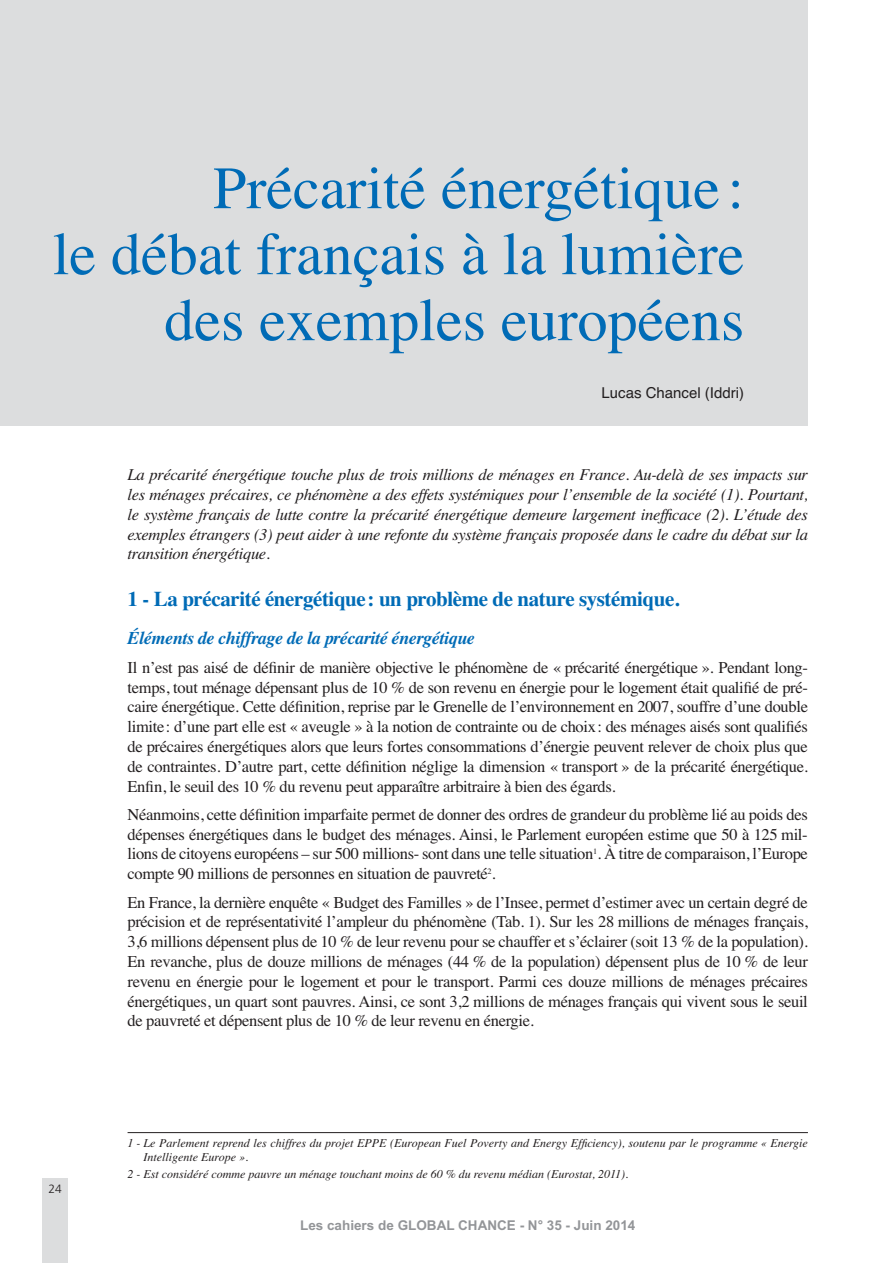
<style>
.page{position:relative;width:893px;height:1263px;background:#fff}
.page>*{position:absolute;margin:0;border:0;box-sizing:border-box;transform-origin:0 0}
.t1{font:60px/66px "Times";color:#006bb6;text-align:right}
.t2{font:700 21px "Times";letter-spacing:-.02em;color:#006bb6}
.t3{font:italic 700 18px "Times";letter-spacing:-.02em;color:#006bb6}
.t4{font:16.5px/19.8px "Times";letter-spacing:-.02em;color:#231f20;text-align:justify}
.t5{font:italic 16.5px/19.8px "Times";letter-spacing:-.02em;color:#231f20;text-align:justify}
.t6{font:15px "Helvetica";color:#231f20}
.t7{font:700 13.5px "Arial";color:#939598}
.t8{font:italic 12px/14.4px "Times";color:#231f20}
.t9{font:300 12px "Frutiger";color:#231f20}
</style>
<div class="page">
<div style="left:43px;top:1178px;width:25px;height:85px;background:#dcddde"></div>
<div style="left:0;top:0;width:808px;height:425px;background:#dcddde"></div>
<hr style="left:128px;top:1132px;width:680px;height:1px;background:#231f20">
<h1 class="t1" style="left:53px;top:161px;width:693px">Précarité énergétique :<br>le débat français à la lumière des exemples européens</h1>
<p class="t6" style="left:602px;top:387px;width:144px">Lucas Chancel (Iddri)</p>
<p class="t5" style="left:128px;top:466px;width:682px">La précarité énergétique touche plus de trois millions de ménages en France. Au-delà de ses impacts sur les ménages précaires, ce phénomène a des effets systémiques pour l’ensemble de la société (1). Pourtant, le système français de lutte contre la précarité énergétique demeure largement inefficace (2). L’étude des exemples étrangers (3) peut aider à une refonte du système français proposée dans le cadre du débat sur la transition énergétique.</p>
<p class="t2" style="left:128px;top:591px;width:553px">1 - La précarité énergétique : un problème de nature systémique.</p>
<p class="t3" style="left:128px;top:632px;width:349px">Éléments de chiffrage de la précarité énergétique</p>
<p class="t4" style="left:128px;top:659px;width:682px">Il n’est pas aisé de définir de manière objective le phénomène de « précarité énergétique ». Pendant long&shy;temps, tout ménage dépensant plus de 10 % de son revenu en énergie pour le logement était qualifié de pré&shy;caire énergétique. Cette définition, reprise par le Grenelle de l’environnement en 2007, souffre d’une double limite : d’une part elle est « aveugle » à la notion de contrainte ou de choix : des ménages aisés sont qualifiés de précaires énergétiques alors que leurs fortes consommations d’énergie peuvent relever de choix plus que de contraintes. D’autre part, cette définition néglige la dimension « transport » de la précarité énergétique.<br>Enfin, le seuil des 10 % du revenu peut apparaître arbitraire à bien des égards.</p>
<p class="t4" style="left:128px;top:806px;width:682px">Néanmoins, cette définition imparfaite permet de donner des ordres de grandeur du problème lié au poids des dépenses énergétiques dans le budget des ménages. Ainsi, le Parlement européen estime que 50 à 125 mil&shy;lions de citoyens européens – sur 500 millions- sont dans une telle situation<sup>1</sup>. À titre de comparaison, l’Europe compte 90 millions de personnes en situation de pauvreté<sup>2</sup>.</p>
<p class="t4" style="left:128px;top:894px;width:682px">En France, la dernière enquête « Budget des Familles » de l’Insee, permet d’estimer avec un certain degré de précision et de représentativité l’ampleur du phénomène (Tab. 1). Sur les 28 millions de ménages français, 3,6 millions dépensent plus de 10 % de leur revenu pour se chauffer et s’éclairer (soit 13 % de la population).<br>En revanche, plus de douze millions de ménages (44 % de la population) dépensent plus de 10 % de leur revenu en énergie pour le logement et pour le transport. Parmi ces douze millions de ménages précaires énergétiques, un quart sont pauvres. Ainsi, ce sont 3,2 millions de ménages français qui vivent sous le seuil de pauvreté et dépensent plus de 10 % de leur revenu en énergie.</p>
<p class="t9" style="left:49px;top:1184px;width:15px">24</p>
<p class="t8" style="left:144px;top:1137px;width:666px;text-indent:-16px">1 - Le Parlement reprend les chiffres du projet EPPE (European Fuel Poverty and Energy Efficiency), soutenu par le programme « Energie<br>Intelligente Europe ».</p>
<p class="t8" style="left:128px;top:1168px;width:502px">2 - Est considéré comme pauvre un ménage touchant moins de 60 % du revenu médian (Eurostat, 2011).</p>
<p class="t7" style="left:300px;top:1218px;width:337px">Les cahiers de GLOBAL CHANCE - N° 35 - Juin 2014</p>
</div>
